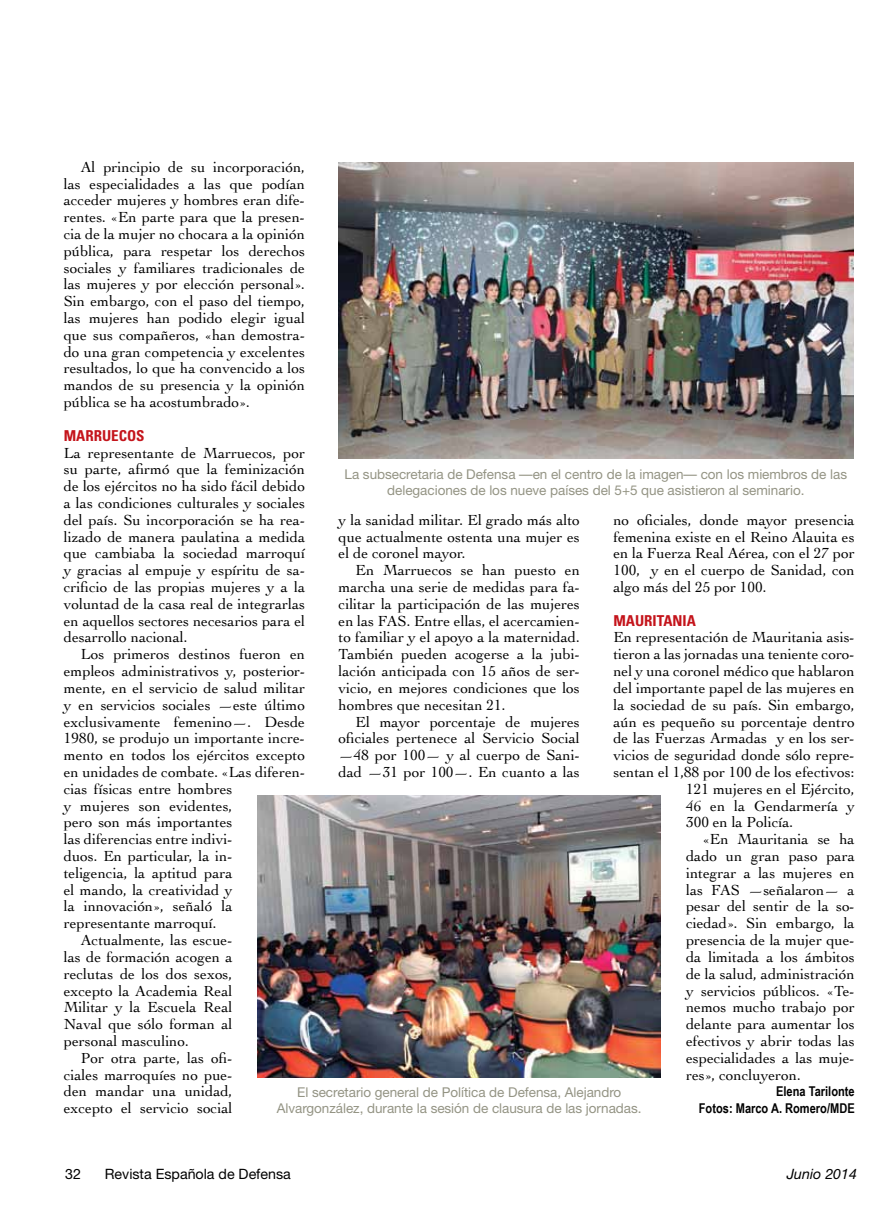
<style>
.page{position:relative;width:893px;height:1217px;background:#fff}
.page>*{position:absolute;margin:0;border:0;box-sizing:border-box;transform-origin:0 0}
.t1{font:15.3px/16.8px "Cochin";color:#000;text-align:justify}
.t2{font:700 condensed 15px "Univers";color:#c4141b}
.t3{font:14.25px "Helvetica Neue";color:#000}
.t4{font:italic 14.25px "Helvetica Neue";color:#000}
.t5{font:13.5px/16.5px "Helvetica Neue";letter-spacing:-.005em;color:#949484;text-align:center}
.t6{font:700 13.5px/16.8px "Arial Narrow";color:#000;text-align:right}
</style>
<div class="page">
<img style="left:339px;top:162px;width:514px;height:296px">
<img style="left:258px;top:795px;width:402px;height:282px">
<p class="t1" style="left:64px;top:158px;width:243px;text-indent:17px">Al principio de su incorporación, las especialidades a las que podían acceder mujeres y hombres eran dife&shy;rentes. «En parte para que la presen&shy;cia de la mujer no chocara a la opinión pública, para respetar los derechos sociales y familiares tradicionales de las mujeres y por elección personal».<br>Sin embargo, con el paso del tiempo, las mujeres han podido elegir igual que sus compañeros, «han demostra&shy;do una gran competencia y excelentes resultados, lo que ha convencido a los mandos de su presencia y la opinión pública se ha acostumbrado».</p>
<p class="t2" style="left:64px;top:426px;width:82px">MARRUECOS</p>
<p class="t1" style="left:64px;top:443px;width:243px">La representante de Marruecos, por su parte, afirmó que la feminización de los ejércitos no ha sido fácil debido a las condiciones culturales y sociales del país. Su incorporación se ha rea&shy;lizado de manera paulatina a medida que cambiaba la sociedad marroquí y gracias al empuje y espíritu de sa&shy;crificio de las propias mujeres y a la voluntad de la casa real de integrarlas en aquellos sectores necesarios para el desarrollo nacional.</p>
<p class="t1" style="left:81px;top:645px;width:226px">Los primeros destinos fueron en</p>
<p class="t1" style="left:64px;top:662px;width:243px">empleos administrativos y, posterior-</p>
<p class="t1" style="left:64px;top:678px;width:243px">mente, en el servicio de salud militar</p>
<p class="t1" style="left:64px;top:695px;width:243px">y en servicios sociales —este último</p>
<p class="t1" style="left:64px;top:712px;width:243px">exclusivamente femenino—. Desde</p>
<p class="t1" style="left:64px;top:729px;width:243px">1980, se produjo un importante incre-</p>
<p class="t1" style="left:64px;top:746px;width:243px">mento en todos los ejércitos excepto</p>
<p class="t1" style="left:64px;top:762px;width:243px">en unidades de combate. «Las diferen-</p>
<p class="t1" style="left:64px;top:779px;width:170px">cias físicas entre hombres</p>
<p class="t1" style="left:64px;top:796px;width:170px">y mujeres son evidentes,</p>
<p class="t1" style="left:64px;top:813px;width:170px">pero son más importantes</p>
<p class="t1" style="left:64px;top:830px;width:170px">las diferencias entre indivi-</p>
<p class="t1" style="left:64px;top:846px;width:170px">duos. En particular, la in-</p>
<p class="t1" style="left:64px;top:863px;width:170px">teligencia, la aptitud para</p>
<p class="t1" style="left:64px;top:880px;width:170px">el mando, la creatividad y</p>
<p class="t1" style="left:64px;top:897px;width:170px">la innovación», señaló la</p>
<p class="t1" style="left:64px;top:914px;width:154px">representante marroquí.</p>
<p class="t1" style="left:81px;top:930px;width:153px">Actualmente, las escue-</p>
<p class="t1" style="left:64px;top:947px;width:170px">las de formación acogen a</p>
<p class="t1" style="left:64px;top:964px;width:170px">reclutas de los dos sexos,</p>
<p class="t1" style="left:64px;top:981px;width:170px">excepto la Academia Real</p>
<p class="t1" style="left:64px;top:998px;width:170px">Militar y la Escuela Real</p>
<p class="t1" style="left:64px;top:1014px;width:170px">Naval que sólo forman al</p>
<p class="t1" style="left:64px;top:1031px;width:127px">personal masculino.</p>
<p class="t1" style="left:81px;top:1048px;width:153px">Por otra parte, las ofi-</p>
<p class="t1" style="left:64px;top:1065px;width:170px">ciales marroquíes no pue-</p>
<p class="t1" style="left:64px;top:1082px;width:170px">den mandar una unidad,</p>
<p class="t1" style="left:64px;top:1098px;width:170px">excepto el servicio social</p>
<p class="t5" style="left:345px;top:465px;width:504px">La subsecretaria de Defensa —en el centro de la imagen— con los miembros de las delegaciones de los nueve países del 5+5 que asistieron al seminario.</p>
<p class="t1" style="left:613px;top:510px;width:243px">no oficiales, donde mayor presencia femenina existe en el Reino Alauita es en la Fuerza Real Aérea, con el 27 por 100, y en el cuerpo de Sanidad, con algo más del 25 por 100.</p>
<p class="t2" style="left:613px;top:611px;width:84px">MAURITANIA</p>
<p class="t1" style="left:613px;top:628px;width:243px">En representación de Mauritania asis-</p>
<p class="t1" style="left:613px;top:645px;width:243px">tieron a las jornadas una teniente coro-</p>
<p class="t1" style="left:613px;top:662px;width:243px">nel y una coronel médico que hablaron</p>
<p class="t1" style="left:613px;top:678px;width:243px">del importante papel de las mujeres en</p>
<p class="t1" style="left:613px;top:695px;width:243px">la sociedad de su país. Sin embargo,</p>
<p class="t1" style="left:613px;top:712px;width:243px">aún es pequeño su porcentaje dentro</p>
<p class="t1" style="left:613px;top:729px;width:243px">de las Fuerzas Armadas y en los ser-</p>
<p class="t1" style="left:613px;top:746px;width:243px">vicios de seguridad donde sólo repre-</p>
<p class="t1" style="left:613px;top:762px;width:243px">sentan el 1,88 por 100 de los efectivos:</p>
<p class="t1" style="left:686px;top:779px;width:170px">121 mujeres en el Ejército,</p>
<p class="t1" style="left:686px;top:796px;width:170px">46 en la Gendarmería y</p>
<p class="t1" style="left:686px;top:813px;width:109px">300 en la Policía.</p>
<p class="t1" style="left:703px;top:830px;width:153px">«En Mauritania se ha</p>
<p class="t1" style="left:686px;top:846px;width:170px">dado un gran paso para</p>
<p class="t1" style="left:686px;top:863px;width:170px">integrar a las mujeres en</p>
<p class="t1" style="left:686px;top:880px;width:170px">las FAS —señalaron— a</p>
<p class="t1" style="left:686px;top:897px;width:170px">pesar del sentir de la so-</p>
<p class="t1" style="left:686px;top:914px;width:170px">ciedad». Sin embargo, la</p>
<p class="t1" style="left:686px;top:930px;width:170px">presencia de la mujer que-</p>
<p class="t1" style="left:686px;top:947px;width:170px">da limitada a los ámbitos</p>
<p class="t1" style="left:686px;top:964px;width:170px">de la salud, administración</p>
<p class="t1" style="left:686px;top:981px;width:170px">y servicios públicos. «Te-</p>
<p class="t1" style="left:686px;top:998px;width:170px">nemos mucho trabajo por</p>
<p class="t1" style="left:686px;top:1014px;width:170px">delante para aumentar los</p>
<p class="t1" style="left:686px;top:1031px;width:170px">efectivos y abrir todas las</p>
<p class="t1" style="left:686px;top:1048px;width:170px">especialidades a las muje-</p>
<p class="t1" style="left:686px;top:1065px;width:116px">res», concluyeron.</p>
<p class="t6" style="left:699px;top:1082px;width:157px">Elena Tarilonte<br>Fotos: Marco A. Romero/MDE</p>
<p class="t1" style="left:339px;top:510px;width:243px">y la sanidad militar. El grado más alto que actualmente ostenta una mujer es el de coronel mayor.</p>
<p class="t1" style="left:339px;top:561px;width:243px;text-indent:17px">En Marruecos se han puesto en marcha una serie de medidas para fa&shy;cilitar la participación de las mujeres en las FAS . Entre ellas, el acercamien&shy;to familiar y el apoyo a la maternidad.<br>También pueden acogerse a la jubi&shy;lación anticipada con 15 años de ser&shy;vicio, en mejores condiciones que los hombres que necesitan 21.</p>
<p class="t1" style="left:339px;top:712px;width:243px;text-indent:17px">El mayor porcentaje de mujeres oficiales pertenece al Servicio Social —48 por 100— y al cuerpo de Sani&shy;dad —31 por 100—. En cuanto a las</p>
<p class="t5" style="left:277px;top:1083px;width:366px">El secretario general de Política de Defensa, Alejandro<br>Alvargonzález, durante la sesión de clausura de las jornadas.</p>
<p class="t3" style="left:65px;top:1164px;width:17px">32</p>
<p class="t3" style="left:105px;top:1164px;width:188px">Revista Española de Defensa</p>
<p class="t4" style="left:787px;top:1164px;width:72px">Junio 2014</p>
</div>
